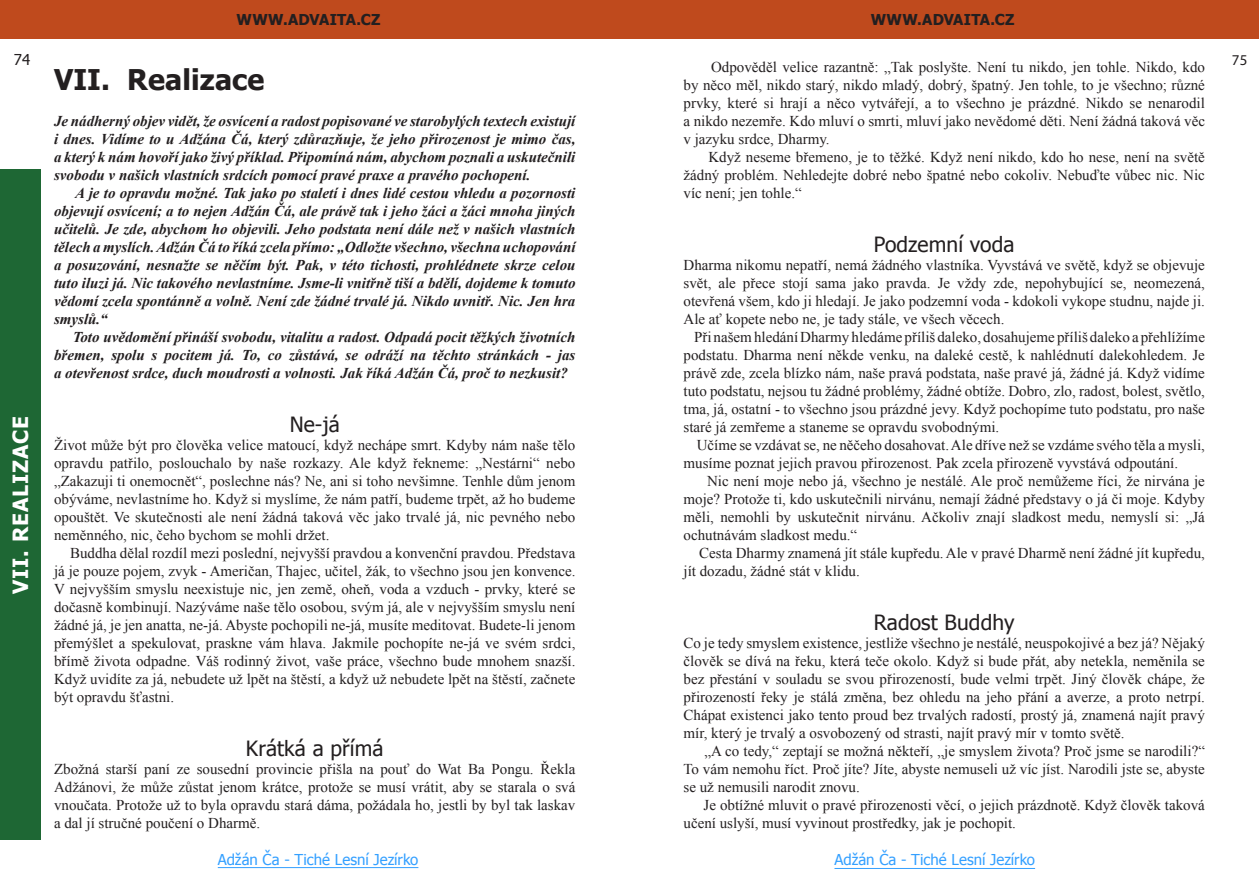
<style>
.page{position:relative;width:1259px;height:893px;background:#fff}
.page>*{position:absolute;margin:0;border:0;box-sizing:border-box;transform-origin:0 0}
.t1{font:700 28.5px "Tahoma";color:#231f20}
.t2{font:21px "Tahoma";letter-spacing:.005em;color:#231f20}
.t3{font:700 21px "Tahoma";letter-spacing:.045em;color:#fff}
.t4{font:15px/18px "Times New Roman";color:#231f20;text-align:justify}
.t5{font:italic 700 15px/18px "Times New Roman";color:#231f20;text-align:justify}
.t6{font:15px "Tahoma";color:#34a0ff}
.t7{font:700 15px "Tahoma";letter-spacing:.015em;color:#231f20}
.t8{font:15px "Tahoma";color:#231f20}
.t9{font:15px "Myriad Pro";color:#231f20}
</style>
<div class="page">
<div style="left:0;top:0;width:629px;height:38px;background:#bf4a1d"></div>
<hr style="left:218px;top:867px;width:200px;height:1px;background:#34a0ff">
<div style="left:0;top:170px;width:40px;height:670px;background:#1e6734"></div>
<div style="left:629px;top:0;width:630px;height:38px;background:#bf4a1d"></div>
<hr style="left:834px;top:868px;width:201px;height:1px;background:#34a0ff">
<p class="t8" style="left:14px;top:50px;width:17px">74</p>
<h2 class="t3" style="left:6px;top:594px;width:180px;rotate:-90deg">VII. REALIZACE</h2>
<h2 class="t3" style="left:6px;top:537px;width:66px;rotate:-90deg">ÚVOD</h2>
<p class="t7" style="left:237px;top:9px;width:145px">WWW.ADVAITA.CZ</p>
<h1 class="t1" style="left:54px;top:60px;width:212px">VII . REALIZACE</h1>
<p class="t5" style="left:54px;top:112px;width:523px">Je nádherný objev vidět, že osvícení a radost popisované ve starobylých textech existují i dnes. Vidíme to u Adžána Čá, který zdůrazňuje, že jeho přirozenost je mimo čas, a který k nám hovoří jako živý příklad. Připomíná nám, abychom poznali a uskutečnili svobodu v našich vlastních srdcích pomocí pravé praxe a pravého pochopení.</p>
<p class="t5" style="left:54px;top:184px;width:523px;text-indent:21px">A je to opravdu možné. Tak jako po staletí i dnes lidé cestou vhledu a pozornosti objevují osvícení; a to nejen Adžán Čá, ale právě tak i jeho žáci a žáci mnoha jiných učitelů. Je zde, abychom ho objevili. Jeho podstata není dále než v našich vlastních tělech a myslích. Adžán Čá to říká zcela přímo: „Odložte všechno, všechna uchopování a posuzování, nesnažte se něčím být. Pak, v této tichosti, prohlédnete skrze celou tuto iluzi já. Nic takového nevlastníme. Jsme-li vnitřně tiší a bdělí, dojdeme k tomuto vědomí zcela spontánně a volně. Není zde žádné trvalé já. Nikdo uvnitř. Nic. Jen hra smyslů.“</p>
<p class="t5" style="left:54px;top:328px;width:523px;text-indent:19px">Toto uvědomění přináší svobodu, vitalitu a radost. Odpadá pocit těžkých životních břemen, spolu s pocitem já. To, co zůstává, se odráží na těchto stránkách - jas a otevřenost srdce, duch moudrosti a volnosti. Jak říká Adžán Čá, proč to nezkusit?</p>
<h2 class="t2" style="left:290px;top:410px;width:52px">Ne-já</h2>
<p class="t4" style="left:54px;top:436px;width:523px">Život může být pro člověka velice matoucí, když nechápe smrt. Kdyby nám naše tělo opravdu patřilo, poslouchalo by naše rozkazy. Ale když řekneme: „Nestárni“ nebo „Zakazuji ti onemocnět“, poslechne nás? Ne, ani si toho nevšimne. Tenhle dům jenom obýváme, nevlastníme ho. Když si myslíme, že nám patří, budeme trpět, až ho budeme opouštět. Ve skutečnosti ale není žádná taková věc jako trvalé já, nic pevného nebo neměnného, nic, čeho bychom se mohli držet.</p>
<p class="t4" style="left:54px;top:544px;width:523px;text-indent:16px">Buddha dělal rozdíl mezi poslední, nejvyšší pravdou a konvenční pravdou. Představa já je pouze pojem, zvyk - Američan, Thajec, učitel, žák, to všechno jsou jen konvence.<br>V nejvyšším smyslu neexistuje nic, jen země, oheň, voda a vzduch - prvky, které se dočasně kombinují. Nazýváme naše tělo osobou, svým já, ale v nejvyšším smyslu není žádné já, je jen anatta, ne-já. Abyste pochopili ne-já, musíte meditovat. Budete-li jenom přemýšlet a spekulovat, praskne vám hlava. Jakmile pochopíte ne-já ve svém srdci, břímě života odpadne. Váš rodinný život, vaše práce, všechno bude mnohem snazší.<br>Když uvidíte za já, nebudete už lpět na štěstí, a když už nebudete lpět na štěstí, začnete být opravdu šťastni.</p>
<h2 class="t2" style="left:246px;top:734px;width:139px">Krátká a přímá</h2>
<p class="t4" style="left:54px;top:760px;width:523px">Zbožná starší paní ze sousední provincie přišla na pouť do Wat Ba Pongu. Řekla Adžánovi, že může zůstat jenom krátce, protože se musí vrátit, aby se starala o svá vnoučata. Protože už to byla opravdu stará dáma, požádala ho, jestli by byl tak laskav a dal jí stručné poučení o Dharmě.</p>
<p class="t6" style="left:218px;top:849px;width:202px">Adžán Ča - Tiché Lesní Jezírko</p>
<p class="t7" style="left:870px;top:9px;width:145px">WWW.ADVAITA.CZ</p>
<p class="t4" style="left:683px;top:58px;width:523px;text-indent:28px">Odpověděl velice razantně: „Tak poslyšte. Není tu nikdo, jen tohle. Nikdo, kdo by něco měl, nikdo starý, nikdo mladý, dobrý, špatný. Jen tohle, to je všechno; různé prvky, které si hrají a něco vytvářejí, a to všechno je prázdné. Nikdo se nenarodil a nikdo nezemře. Kdo mluví o smrti, mluví jako nevědomé děti. Není žádná taková věc v jazyku srdce, Dharmy.</p>
<p class="t4" style="left:683px;top:148px;width:523px;text-indent:25px">Když neseme břemeno, je to těžké. Když není nikdo, kdo ho nese, není na světě žádný problém. Nehledejte dobré nebo špatné nebo cokoliv. Nebuďte vůbec nic. Nic víc není; jen tohle.“</p>
<h2 class="t2" style="left:874px;top:230px;width:142px">Podzemní voda</h2>
<p class="t4" style="left:683px;top:256px;width:523px">Dharma nikomu nepatří, nemá žádného vlastníka. Vyvstává ve světě, když se objevuje svět, ale přece stojí sama jako pravda. Je vždy zde, nepohybující se, neomezená, otevřená všem, kdo ji hledají. Je jako podzemní voda - kdokoli vykope studnu, najde ji.<br>Ale ať kopete nebo ne, je tady stále, ve všech věcech.</p>
<p class="t4" style="left:683px;top:328px;width:523px;text-indent:10px">Při našem hledání Dharmy hledáme příliš daleko, dosahujeme příliš daleko a přehlížíme podstatu. Dharma není někde venku, na daleké cestě, k nahlédnutí dalekohledem. Je právě zde, zcela blízko nám, naše pravá podstata, naše pravé já, žádné já. Když vidíme tuto podstatu, nejsou tu žádné problémy, žádné obtíže. Dobro, zlo, radost, bolest, světlo, tma, já, ostatní - to všechno jsou prázdné jevy. Když pochopíme tuto podstatu, pro naše staré já zemřeme a staneme se opravdu svobodnými.</p>
<p class="t4" style="left:683px;top:436px;width:523px;text-indent:13px">Učíme se vzdávat se, ne něčeho dosahovat. Ale dříve než se vzdáme svého těla a mysli, musíme poznat jejich pravou přirozenost. Pak zcela přirozeně vyvstává odpoutání.</p>
<p class="t4" style="left:683px;top:472px;width:523px;text-indent:24px">Nic není moje nebo já, všechno je nestálé. Ale proč nemůžeme říci, že nirvána je moje? Protože ti, kdo uskutečnili nirvánu, nemají žádné představy o já či moje. Kdyby měli, nemohli by uskutečnit nirvánu. Ačkoliv znají sladkost medu, nemyslí si: „Já ochutnávám sladkost medu.“</p>
<p class="t4" style="left:683px;top:544px;width:523px;text-indent:16px">Cesta Dharmy znamená jít stále kupředu. Ale v pravé Dharmě není žádné jít kupředu, jít dozadu, žádné stát v klidu.</p>
<h2 class="t2" style="left:874px;top:608px;width:142px">Radost Buddhy</h2>
<p class="t4" style="left:683px;top:634px;width:523px">Co je tedy smyslem existence, jestliže všechno je nestálé, neuspokojivé a bez já? Nějaký člověk se dívá na řeku, která teče okolo. Když si bude přát, aby netekla, neměnila se bez přestání v souladu se svou přirozeností, bude velmi trpět. Jiný člověk chápe, že přirozeností řeky je stálá změna, bez ohledu na jeho přání a averze, a proto netrpí.<br>Chápat existenci jako tento proud bez trvalých radostí, prostý já, znamená najít pravý mír, který je trvalý a osvobozený od strasti, najít pravý mír v tomto světě.</p>
<p class="t4" style="left:683px;top:742px;width:523px;text-indent:21px">„A co tedy,“ zeptají se možná někteří, „je smyslem života? Proč jsme se narodili?“ To vám nemohu říct. Proč jíte? Jíte, abyste nemuseli už víc jíst. Narodili jste se, abyste se už nemusili narodit znovu.</p>
<p class="t4" style="left:683px;top:796px;width:523px;text-indent:20px">Je obtížné mluvit o pravé přirozenosti věcí, o jejich prázdnotě. Když člověk taková učení uslyší, musí vyvinout prostředky, jak je pochopit.</p>
<p class="t6" style="left:834px;top:850px;width:202px">Adžán Ča - Tiché Lesní Jezírko</p>
<p class="t9" style="left:1232px;top:51px;width:8px">75</p>
</div>
